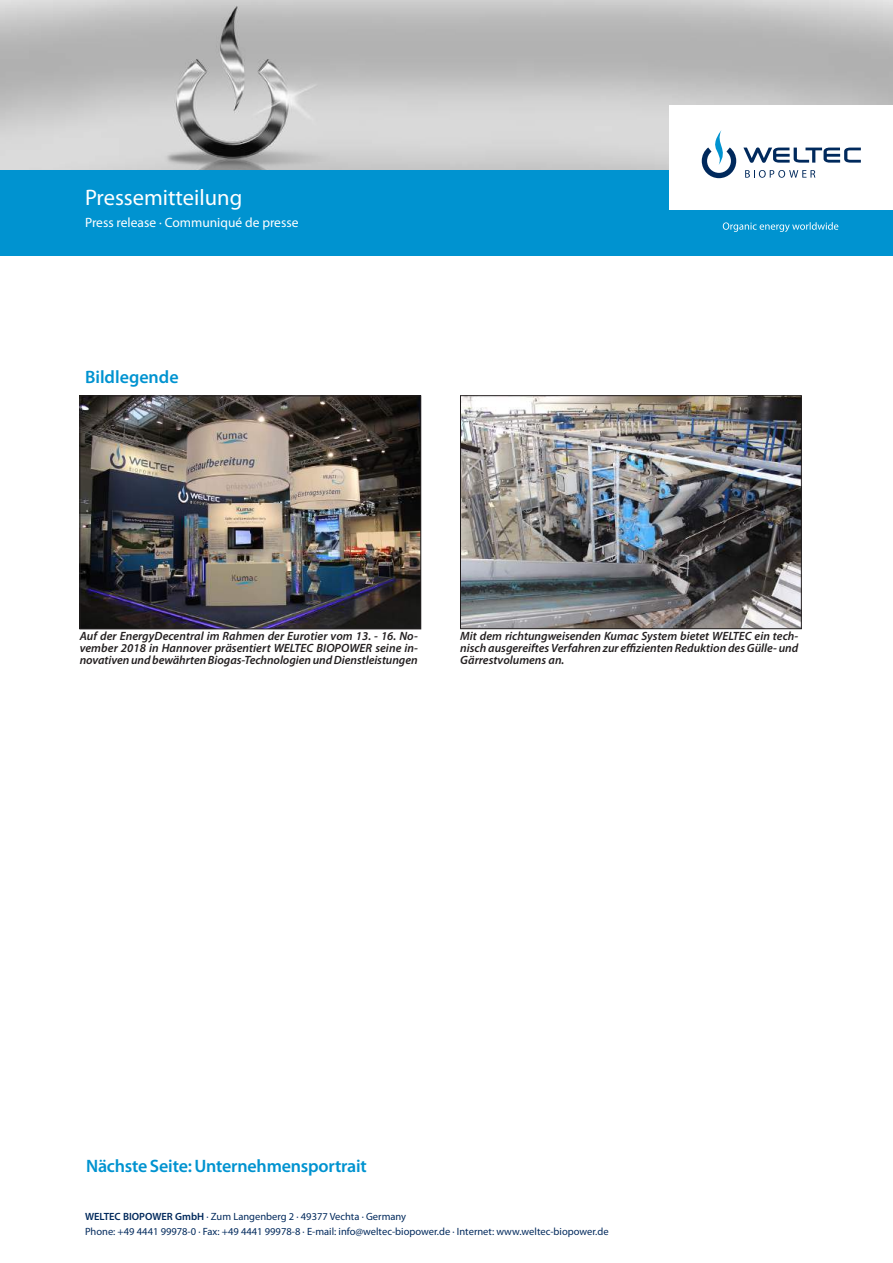
<style>
.page{position:relative;width:893px;height:1263px;background:#fff}
.page>*{position:absolute;margin:0;border:0;box-sizing:border-box;transform-origin:0 0}
.t1{font:22.5px "Myriad Pro";color:#fff}
.t2{font:600 18px "Myriad Pro";letter-spacing:-.01em;color:#0093d0}
.t3{font:13.5px "Myriad Pro";color:#fff}
.t4{font:italic 600 12px/12px "Myriad Pro";color:#231f20;text-align:justify}
.t5{font:10.5px/15px "Myriad Pro";color:#00295c}
.s1{font-weight:600}
</style>
<div class="page">
<img style="left:0;top:0;width:893px;height:170px">
<div style="left:0;top:170px;width:893px;height:85px;background:#0093d0"></div>
<div style="left:670px;top:106px;width:223px;height:104px;background:#fff"></div>
<svg style="left:723px;top:222px;width:115px;height:10px"></svg>
<svg style="left:702px;top:130px;width:34px;height:48px"></svg>
<svg style="left:743px;top:147px;width:118px;height:16px"></svg>
<svg style="left:745px;top:170px;width:70px;height:8px"></svg>
<img style="left:82px;top:398px;width:337px;height:229px">
<div style="left:80px;top:396px;width:341px;height:233px;border:1px solid #231f20"></div>
<img style="left:462px;top:397px;width:337px;height:230px">
<div style="left:460px;top:395px;width:341px;height:234px;border:1px solid #231f20"></div>
<h1 class="t1" style="left:85px;top:184px;width:159px">Pressemitteilung</h1>
<p class="t3" style="left:85px;top:214px;width:215px">Press release · Communiqué de presse</p>
<h2 class="t2" style="left:85px;top:366px;width:95px">Bildlegende</h2>
<p class="t4" style="left:80px;top:630px;width:340px">Auf der EnergyDecentral im Rahmen der Eurotier vom 13. - 16. No&shy;vember 2018 in Hannover präsentiert WELTEC BIOPOWER seine in&shy;novativen und bewährten Biogas-Technologien und Dienstleistungen</p>
<p class="t4" style="left:460px;top:630px;width:340px">Mit dem richtungweisenden Kumac System bietet WELTEC ein tech&shy;nisch ausgereiftes Verfahren zur effizienten Reduktion des Gülle- und Gärrestvolumens an.</p>
<h2 class="t2" style="left:86px;top:1154px;width:282px">Nächste Seite: Unternehmensportrait</h2>
<p class="t5" style="left:85px;top:1209px;width:525px"><span class="s1">WELTEC BIOPOWER GmbH</span> · Zum Langenberg 2 · 49377 Vechta · Germany<br>Phone: +49 4441 99978-0 · Fax: +49 4441 99978-8 · E-mail: info@weltec-biopower.de · Internet: www.weltec-biopower.de</p>
</div>
